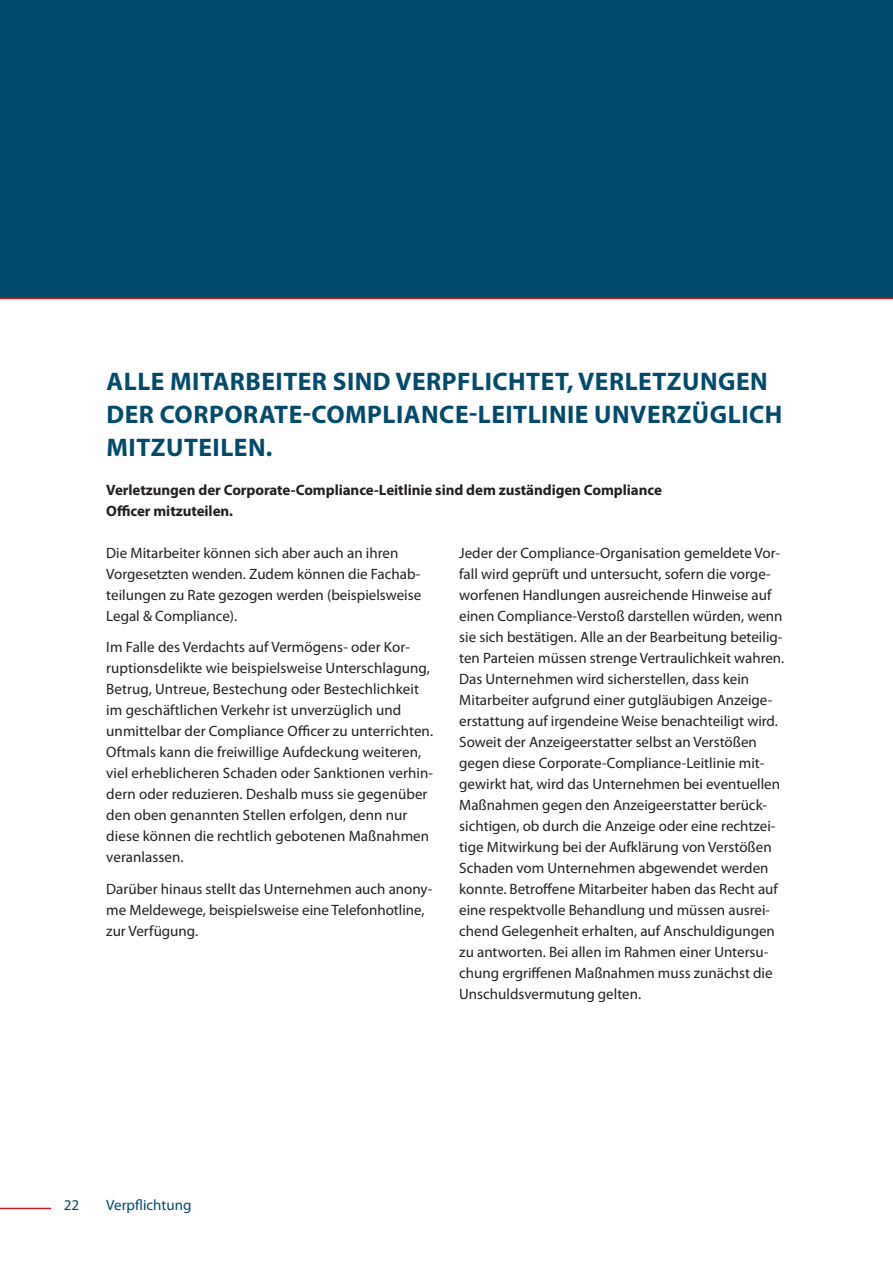
<style>
.page{position:relative;width:893px;height:1263px;background:#fff}
.page>*{position:absolute;margin:0;border:0;box-sizing:border-box;transform-origin:0 0}
.t1{font:700 25.5px/33px "Myriad Pro";letter-spacing:.02em;color:#004b6c}
.t2{font:15px/21px "Myriad Pro";color:#231f20}
.t3{font:700 15px/21px "Myriad Pro";letter-spacing:-.005em;color:#231f20}
.t4{font:15px "Myriad Pro";color:#004b6c}
</style>
<div class="page">
<div style="left:0;top:0;width:893px;height:298px;background:#004b6c"></div>
<hr style="left:0;top:298px;width:893px;height:1px;background:#c61c22">
<hr style="left:0;top:1208px;width:51px;height:1px;background:#c61c22">
<h1 class="t1" style="left:107px;top:365px;width:677px">ALLE MITARBEITER SIND VERPFLICHTET, VERLETZUNGEN<br>DER CORPORATE-COMPLIANCE-LEITLINIE UNVERZÜGLICH<br>MITZUTEILEN.</h1>
<p class="t3" style="left:106px;top:480px;width:557px">Verletzungen der Corporate-Compliance-Leitlinie sind dem zuständigen Compliance<br>Officer mitzuteilen.</p>
<p class="t2" style="left:106px;top:542px;width:316px">Die Mitarbeiter können sich aber auch an ihren Vorgesetzten wenden. Zudem können die Fachab&shy;teilungen zu Rate gezogen werden (beispielsweise Legal &amp; Compliance).</p>
<p class="t2" style="left:106px;top:637px;width:328px">Im Falle des Verdachts auf Vermögens- oder Kor&shy;ruptionsdelikte wie beispielsweise Unterschlagung, Betrug, Untreue, Bestechung oder Bestechlichkeit im geschäftlichen Verkehr ist unverzüglich und unmittelbar der Compliance Officer zu unterrichten.<br>Oftmals kann die freiwillige Aufdeckung weiteren, viel erheblicheren Schaden oder Sanktionen verhin&shy;dern oder reduzieren. Deshalb muss sie gegenüber den oben genannten Stellen erfolgen, denn nur diese können die rechtlich gebotenen Maßnahmen veranlassen.</p>
<p class="t2" style="left:106px;top:878px;width:327px">Darüber hinaus stellt das Unternehmen auch anony&shy;me Meldewege, beispielsweise eine Telefonhotline, zur Verfügung.</p>
<p class="t2" style="left:459px;top:542px;width:327px">Jeder der Compliance-Organisation gemeldete Vor&shy;fall wird geprüft und untersucht, sofern die vorge&shy;worfenen Handlungen ausreichende Hinweise auf einen Compliance-Verstoß darstellen würden, wenn sie sich bestätigen. Alle an der Bearbeitung beteilig&shy;ten Parteien müssen strenge Vertraulichkeit wahren.<br>Das Unternehmen wird sicherstellen, dass kein Mitarbeiter aufgrund einer gutgläubigen Anzeige&shy;erstattung auf irgendeine Weise benachteiligt wird.<br>Soweit der Anzeigeerstatter selbst an Verstößen gegen diese Corporate-Compliance-Leitlinie mit&shy;gewirkt hat, wird das Unternehmen bei eventuellen Maßnahmen gegen den Anzeigeerstatter berück&shy;sichtigen, ob durch die Anzeige oder eine rechtzei&shy;tige Mitwirkung bei der Aufklärung von Verstößen Schaden vom Unternehmen abgewendet werden konnte. Betroffene Mitarbeiter haben das Recht auf eine respektvolle Behandlung und müssen ausrei&shy;chend Gelegenheit erhalten, auf Anschuldigungen zu antworten. Bei allen im Rahmen einer Untersu&shy;chung ergriffenen Maßnahmen muss zunächst die Unschuldsvermutung gelten.</p>
<p class="t4" style="left:64px;top:1197px;width:17px">22</p>
<p class="t4" style="left:106px;top:1197px;width:87px">Verpflichtung</p>
</div>
